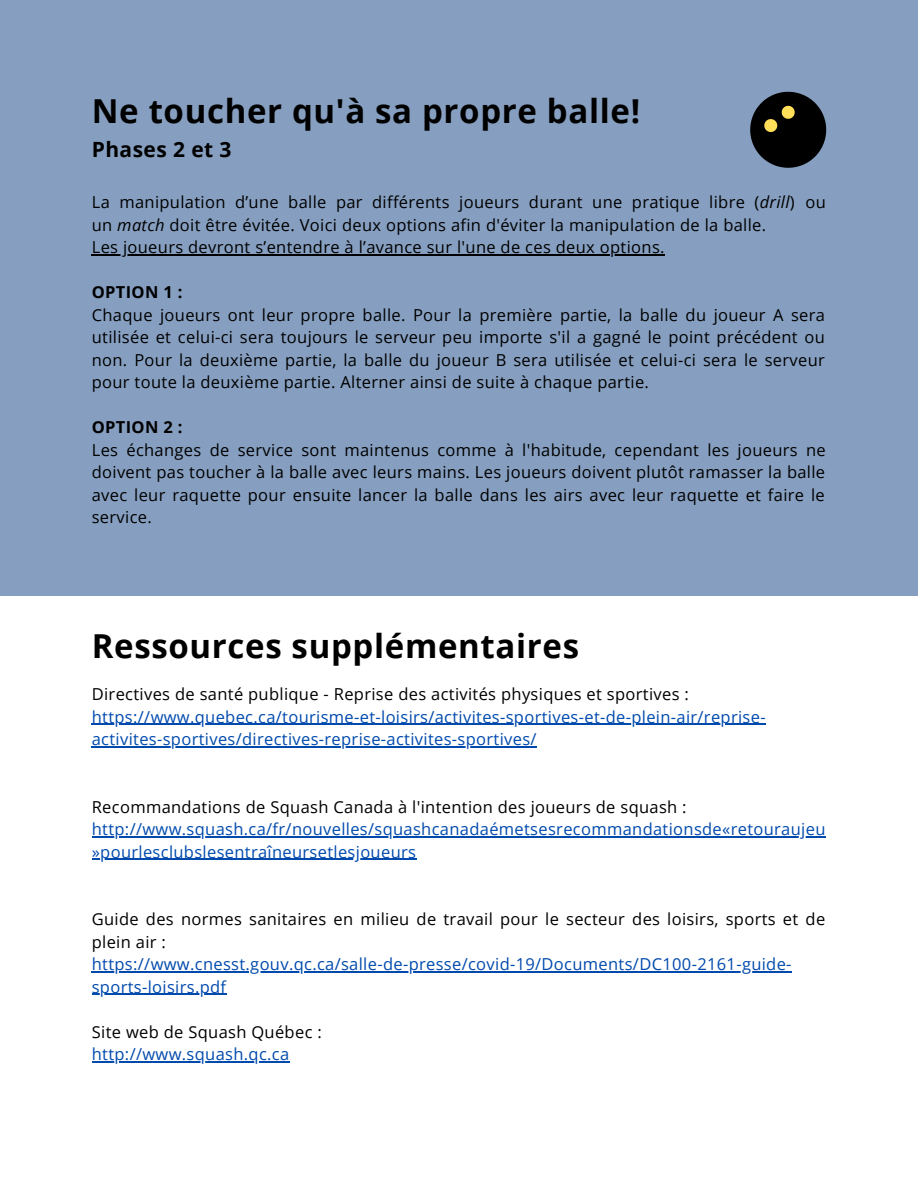
<style>
.page{position:relative;width:918px;height:1188px;background:#fff}
.page>*{position:absolute;margin:0;border:0;box-sizing:border-box;transform-origin:0 0}
.t1{font:700 33px "Open Sans";letter-spacing:.02em;color:#000}
.t2{font:700 21px "Open Sans";letter-spacing:.02em;color:#000}
.t3{font:16.5px/22.5px "Open Sans";letter-spacing:.02em;color:#000}
.t4{font:16.5px/22.5px "Open Sans";letter-spacing:.02em;color:#004aad}
.t5{font:700 16.5px "Open Sans";letter-spacing:.02em;color:#000}
.s1{font-style:italic}
</style>
<div class="page">
<hr style="left:92px;top:724px;width:674px;height:1px;background:#004aad">
<hr style="left:92px;top:746px;width:445px;height:2px;background:#004aad">
<hr style="left:92px;top:836px;width:733px;height:2px;background:#004aad">
<hr style="left:92px;top:859px;width:324px;height:1px;background:#004aad">
<hr style="left:92px;top:971px;width:700px;height:2px;background:#004aad">
<hr style="left:92px;top:994px;width:135px;height:1px;background:#004aad">
<hr style="left:92px;top:1061px;width:198px;height:2px;background:#004aad">
<div style="left:0;top:0;width:918px;height:595px;background:#869fc0"></div>
<hr style="left:92px;top:254px;width:573px;height:2px;background:#000">
<svg style="left:750px;top:92px;width:76px;height:76px"></svg>
<h1 class="t1" style="left:92px;top:88px;width:550px">Ne toucher qu'à sa propre balle!</h1>
<p class="t2" style="left:92px;top:135px;width:141px">Phases 2 et 3</p>
<p class="t3" style="left:92px;top:191px;width:736px">La manipulation d’une balle par différents joueurs durant une pratique libre (<span class="s1">drill</span>) ou un <span class="s1">match</span> doit être évitée. Voici deux options afin d'éviter la manipulation de la balle.<br>Les joueurs devront s’entendre à l’avance sur l'une de ces deux options.</p>
<p class="t5" style="left:92px;top:281px;width:92px">OPTION 1 :</p>
<p class="t3" style="left:92px;top:303px;width:735px;text-align:justify">Chaque joueurs ont leur propre balle. Pour la première partie, la balle du joueur A sera utilisée et celui-ci sera toujours le serveur peu importe s'il a gagné le point précédent ou non. Pour la deuxième partie, la balle du joueur B sera utilisée et celui-ci sera le serveur pour toute la deuxième partie. Alterner ainsi de suite à chaque partie.</p>
<p class="t5" style="left:92px;top:416px;width:92px">OPTION 2 :</p>
<p class="t3" style="left:92px;top:438px;width:736px;text-align:justify">Les échanges de service sont maintenus comme à l'habitude, cependant les joueurs ne doivent pas toucher à la balle avec leurs mains. Les joueurs doivent plutôt ramasser la balle avec leur raquette pour ensuite lancer la balle dans les airs avec leur raquette et faire le service.</p>
<h1 class="t1" style="left:92px;top:623px;width:489px">Ressources supplémentaires</h1>
<p class="t3" style="left:92px;top:683px;width:599px">Directives de santé publique - Reprise des activités physiques et sportives :</p>
<p class="t4" style="left:92px;top:705px;width:675px">https://www.quebec.ca/tourisme-et-loisirs/activites-sportives-et-de-plein-air/reprise&shy;activites-sportives/directives-reprise-activites-sportives/</p>
<p class="t3" style="left:92px;top:795px;width:596px">Recommandations de Squash Canada à l'intention des joueurs de squash :</p>
<p class="t4" style="left:92px;top:818px;width:735px">http://www.squash.ca/fr/nouvelles/squashcanadaémetsesrecommandationsde«retouraujeu »pourlesclubslesentraîneursetlesjoueurs</p>
<p class="t3" style="left:92px;top:908px;width:735px">Guide des normes sanitaires en milieu de travail pour le secteur des loisirs, sports et de plein air :</p>
<p class="t4" style="left:92px;top:953px;width:701px">https://www.cnesst.gouv.qc.ca/salle-de-presse/covid-19/Documents/DC100-2161-guide&shy;sports-loisirs.pdf</p>
<p class="t3" style="left:92px;top:1020px;width:232px">Site web de Squash Québec :</p>
<p class="t4" style="left:92px;top:1043px;width:199px">http://www.squash.qc.ca</p>
</div>
